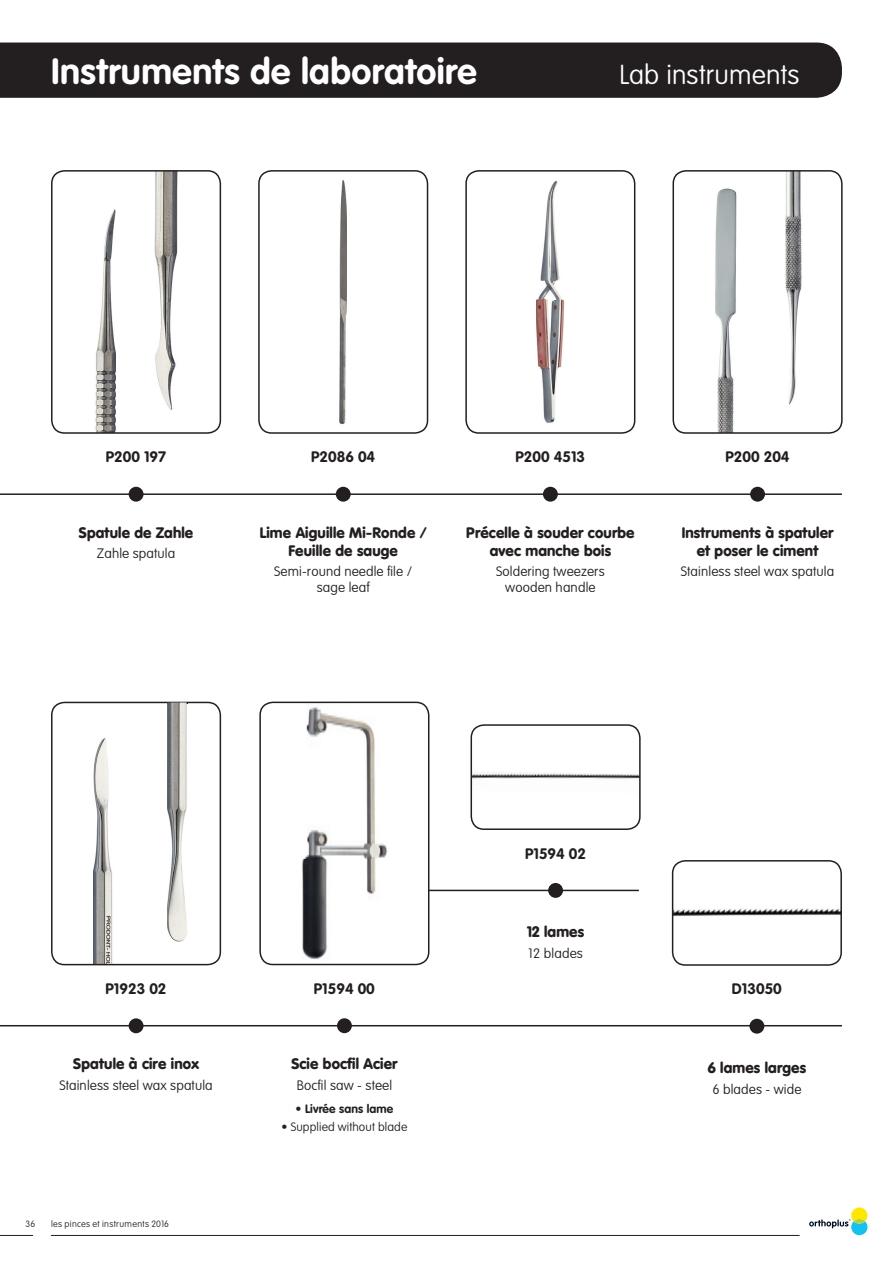
<style>
.page{position:relative;width:893px;height:1263px;background:#fff}
.page>*{position:absolute;margin:0;border:0;box-sizing:border-box;transform-origin:0 0}
.t1{font:700 36px "VAG Rounded LT Pro";letter-spacing:.015em;color:#fff}
.t2{font:100 27px "VAG Rounded LT Pro";letter-spacing:.005em;color:#fff}
.t3{font:900 15px/18px "VAG Rounded LT Pro";letter-spacing:.01em;color:#231f20;text-align:center}
.t4{font:700 15px "VAG Rounded LT Pro";color:#231f20}
.t5{font:100 13.5px/16.2px "VAG Rounded LT Pro";letter-spacing:.01em;color:#231f20;text-align:center}
.t6{font:100 12px "VAG Rounded LT Pro";letter-spacing:.01em;color:#231f20}
.t7{font:700 12px "VAG Rounded LT Pro";letter-spacing:.01em;color:#231f20}
.t8{font:100 9px "VAG Rounded LT Pro";letter-spacing:.035em;color:#231f20}
</style>
<div class="page">
<svg style="left:809px;top:1207px;width:58px;height:28px"></svg>
<hr style="left:51px;top:1235px;width:748px;height:1px;background:#231f20">
<hr style="left:0;top:1235px;width:33px;height:1px;background:#231f20">
<img style="left:154px;top:173px;width:24px;height:237px">
<div style="left:0;top:43px;width:842px;height:55px;background:#231f20"></div>
<hr style="left:0;top:1025px;width:842px;height:1px;background:#231f20">
<div style="left:337px;top:1018px;width:15px;height:15px;background:#231f20;border-radius:50%"></div>
<hr style="left:399px;top:890px;width:240px;height:1px;background:#231f20">
<div style="left:548px;top:883px;width:15px;height:15px;background:#231f20;border-radius:50%"></div>
<div style="left:749px;top:1019px;width:15px;height:15px;background:#231f20;border-radius:50%"></div>
<img style="left:474px;top:772px;width:164px;height:7px">
<div style="left:471px;top:724px;width:170px;height:106px;border:2px solid #231f20;border-radius:13px"></div>
<img style="left:675px;top:909px;width:164px;height:7px">
<div style="left:672px;top:860px;width:170px;height:106px;border:2px solid #231f20;border-radius:13px"></div>
<div style="left:260px;top:702px;width:169px;height:262px;background:#fff;border-radius:13px"></div>
<img style="left:302px;top:707px;width:85px;height:252px">
<div style="left:259px;top:702px;width:170px;height:263px;border:2px solid #231f20;border-radius:13px"></div>
<hr style="left:0;top:493px;width:842px;height:2px;background:#231f20">
<div style="left:129px;top:487px;width:15px;height:15px;background:#231f20;border-radius:50%"></div>
<div style="left:129px;top:1018px;width:15px;height:15px;background:#231f20;border-radius:50%"></div>
<img style="left:95px;top:209px;width:21px;height:222px">
<div style="left:51px;top:170px;width:170px;height:264px;border:2px solid #231f20;border-radius:13px"></div>
<svg style="left:51px;top:702px;width:170px;height:263px"></svg>
<div style="left:336px;top:487px;width:15px;height:15px;background:#231f20;border-radius:50%"></div>
<img style="left:340px;top:180px;width:7px;height:244px">
<div style="left:258px;top:170px;width:170px;height:264px;border:2px solid #231f20;border-radius:13px"></div>
<div style="left:543px;top:487px;width:15px;height:15px;background:#231f20;border-radius:50%"></div>
<img style="left:536px;top:181px;width:29px;height:242px">
<div style="left:465px;top:170px;width:170px;height:264px;border:2px solid #231f20;border-radius:13px"></div>
<div style="left:750px;top:487px;width:15px;height:15px;background:#231f20;border-radius:50%"></div>
<img style="left:715px;top:188px;width:21px;height:243px">
<img style="left:785px;top:173px;width:17px;height:232px">
<div style="left:672px;top:170px;width:171px;height:264px;border:2px solid #231f20;border-radius:13px"></div>
<h1 class="t1" style="left:51px;top:56px;width:427px">Instruments de laboratoire</h1>
<h2 class="t2" style="left:619px;top:63px;width:182px">Lab instruments</h2>
<p class="t4" style="left:106px;top:451px;width:62px">P200 197</p>
<p class="t3" style="left:79px;top:524px;width:116px">Spatule de Zahle</p>
<p class="t5" style="left:97px;top:546px;width:80px">Zahle spatula</p>
<p class="t4" style="left:311px;top:451px;width:66px">P2086 04</p>
<p class="t3" style="left:260px;top:524px;width:169px">Lime Aiguille Mi-Ronde /<br>Feuille de sauge</p>
<p class="t5" style="left:274px;top:564px;width:139px">Semi-round needle file / sage leaf</p>
<p class="t4" style="left:516px;top:451px;width:71px">P200 4513</p>
<p class="t3" style="left:466px;top:524px;width:170px">Précelle à souder courbe avec manche bois</p>
<p class="t5" style="left:496px;top:564px;width:110px">Soldering tweezers wooden handle</p>
<p class="t4" style="left:726px;top:451px;width:66px">P200 204</p>
<p class="t3" style="left:682px;top:524px;width:153px">Instruments à spatuler et poser le ciment</p>
<p class="t5" style="left:681px;top:564px;width:155px">Stainless steel wax spatula</p>
<p class="t4" style="left:106px;top:982px;width:62px">P1923 02</p>
<p class="t3" style="left:73px;top:1056px;width:127px">Spatule à cire inox</p>
<p class="t5" style="left:59px;top:1078px;width:155px">Stainless steel wax spatula</p>
<p class="t8" style="left:26px;top:1220px;width:11px">36</p>
<p class="t8" style="left:51px;top:1220px;width:120px">les pinces et instruments 2016</p>
<p class="t4" style="left:314px;top:982px;width:62px">P1594 00</p>
<p class="t3" style="left:291px;top:1056px;width:108px">Scie bocfil Acier</p>
<p class="t5" style="left:297px;top:1078px;width:97px">Bocfil saw - steel</p>
<p class="t7" style="left:296px;top:1103px;width:99px">• Livrée sans lame</p>
<p class="t6" style="left:282px;top:1122px;width:127px">• Supplied without blade</p>
<p class="t4" style="left:525px;top:847px;width:62px">P1594 02</p>
<p class="t3" style="left:527px;top:924px;width:59px">12 lames</p>
<p class="t5" style="left:528px;top:946px;width:56px">12 blades</p>
<p class="t4" style="left:732px;top:983px;width:51px">D13050</p>
<p class="t3" style="left:708px;top:1060px;width:100px">6 lames larges</p>
<p class="t5" style="left:712px;top:1082px;width:91px">6 blades - wide</p>
</div>
